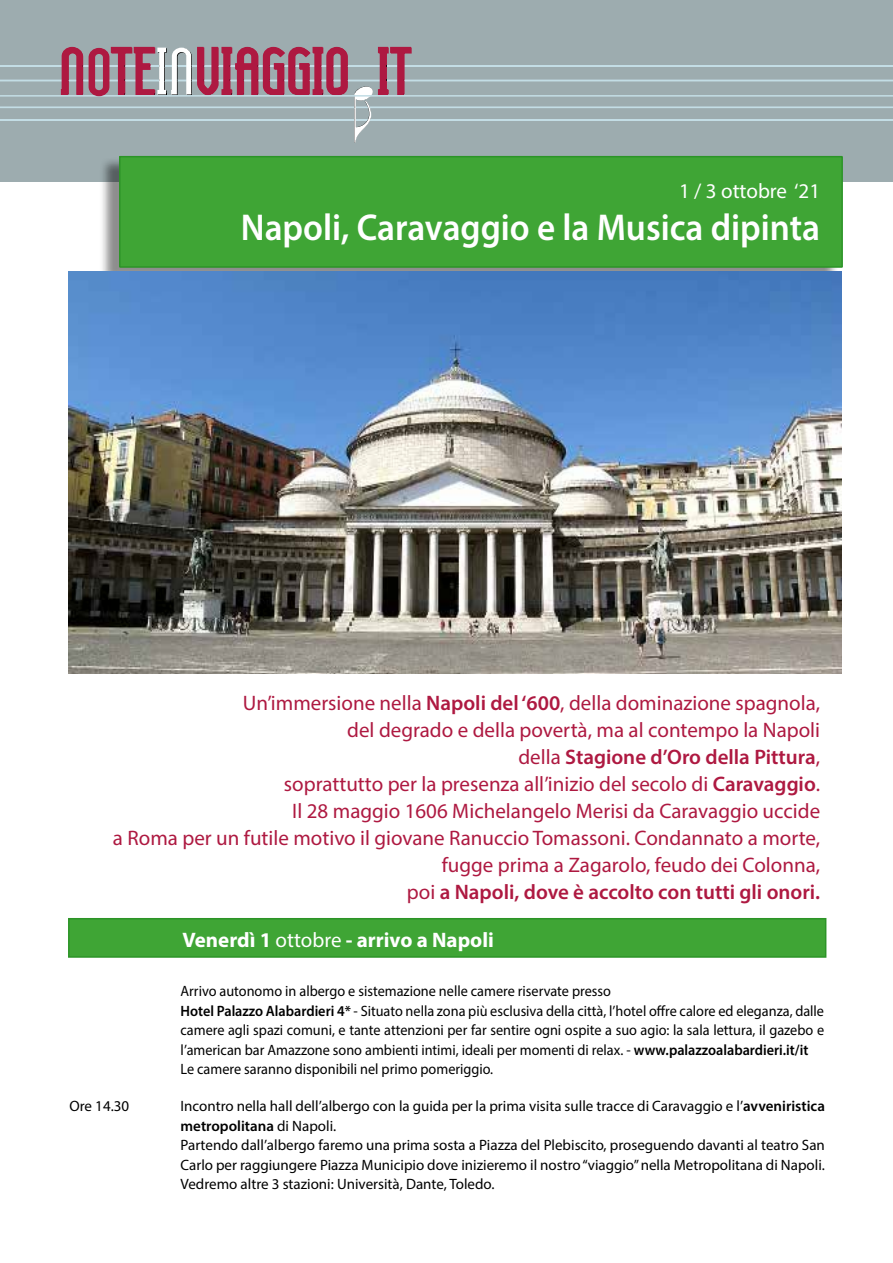
<style>
.page{position:relative;width:893px;height:1263px;background:#fff}
.page>*{position:absolute;margin:0;border:0;box-sizing:border-box;transform-origin:0 0}
.t1{font:600 37.5px "Myriad Pro";color:#fff;scale:.94 1}
.t2{font:21px/27px "Myriad Pro";color:#ae1941;text-align:right}
.t3{font:700 21px "Myriad Pro";color:#fff}
.t4{font:21px "Myriad Pro";color:#fff}
.t5{font:15px/19.5px "Myriad Pro";color:#000;scale:.95 1}
.t6{font:15px/19.5px "Myriad Pro";color:#000}
.s1{font-weight:600}
.s2{font-weight:400}
</style>
<div class="page">
<div style="left:69px;top:919px;width:757px;height:38px;background:#3fa535"></div>
<div style="left:68px;top:918px;width:758px;height:40px;border:2px solid #2c9427"></div>
<div style="left:0;top:0;width:893px;height:182px;background:#9dacaf"></div>
<div style="left:99px;top:157px;width:740px;height:128px;background:#000;opacity:.45"></div>
<div style="left:120px;top:157px;width:722px;height:110px;background:#3fa535"></div>
<div style="left:119px;top:156px;width:724px;height:112px;border:2px solid #2c9427"></div>
<svg style="left:0;top:46px;width:893px;height:97px"></svg>
<img style="left:68px;top:272px;width:773px;height:402px">
<h2 class="t4" style="left:679px;top:178px;width:143px">1 / 3 ottobre ‘21</h2>
<h1 class="t1" style="left:241px;top:204px;width:618px">Napoli, Caravaggio e la Musica dipinta</h1>
<p class="t2" style="left:113px;top:689px;width:709px">Un’immersione nella <span class="s1">Napoli del ‘600</span>, della dominazione spagnola,<br>del degrado e della povertà, ma al contempo la Napoli<br>della <span class="s1">Stagione d’Oro della Pittura</span>,<br>soprattutto per la presenza all’inizio del secolo di <span class="s1">Caravaggio</span>.<br>Il 28 maggio 1606 Michelangelo Merisi da Caravaggio uccide<br>a Roma per un futile motivo il giovane Ranuccio Tomassoni. Condannato a morte, fugge prima a Zagarolo, feudo dei Colonna,<br>poi <span class="s1">a Napoli, dove è accolto con tutti gli onori.</span></p>
<h2 class="t3" style="left:182px;top:926px;width:313px">Venerdì 1 <span class="s2">ottobre</span> - arrivo a Napoli</h2>
<p class="t5" style="left:181px;top:981px;width:679px">Arrivo autonomo in albergo e sistemazione nelle camere riservate presso<br><span class="s1">Hotel Palazzo Alabardieri 4*</span> - Situato nella zona più esclusiva della città, l’hotel offre calore ed eleganza, dalle camere agli spazi comuni, e tante attenzioni per far sentire ogni ospite a suo agio: la sala lettura, il gazebo e l’american bar Amazzone sono ambienti intimi, ideali per momenti di relax. - <span class="s1">www.palazzoalabardieri.it/it </span>Le camere saranno disponibili nel primo pomeriggio.</p>
<p class="t6" style="left:70px;top:1096px;width:61px">Ore 14.30</p>
<p class="t6" style="left:181px;top:1096px;width:646px">Incontro nella hall dell’albergo con la guida per la prima visita sulle tracce di Caravaggio e l’<span class="s1">avveniristica metropolitana</span> di Napoli.<br>Partendo dall’albergo faremo una prima sosta a Piazza del Plebiscito, proseguendo davanti al teatro San Carlo per raggiungere Piazza Municipio dove inizieremo il nostro “viaggio” nella Metropolitana di Napoli.<br>Vedremo altre 3 stazioni: Università, Dante, Toledo.</p>
</div>
